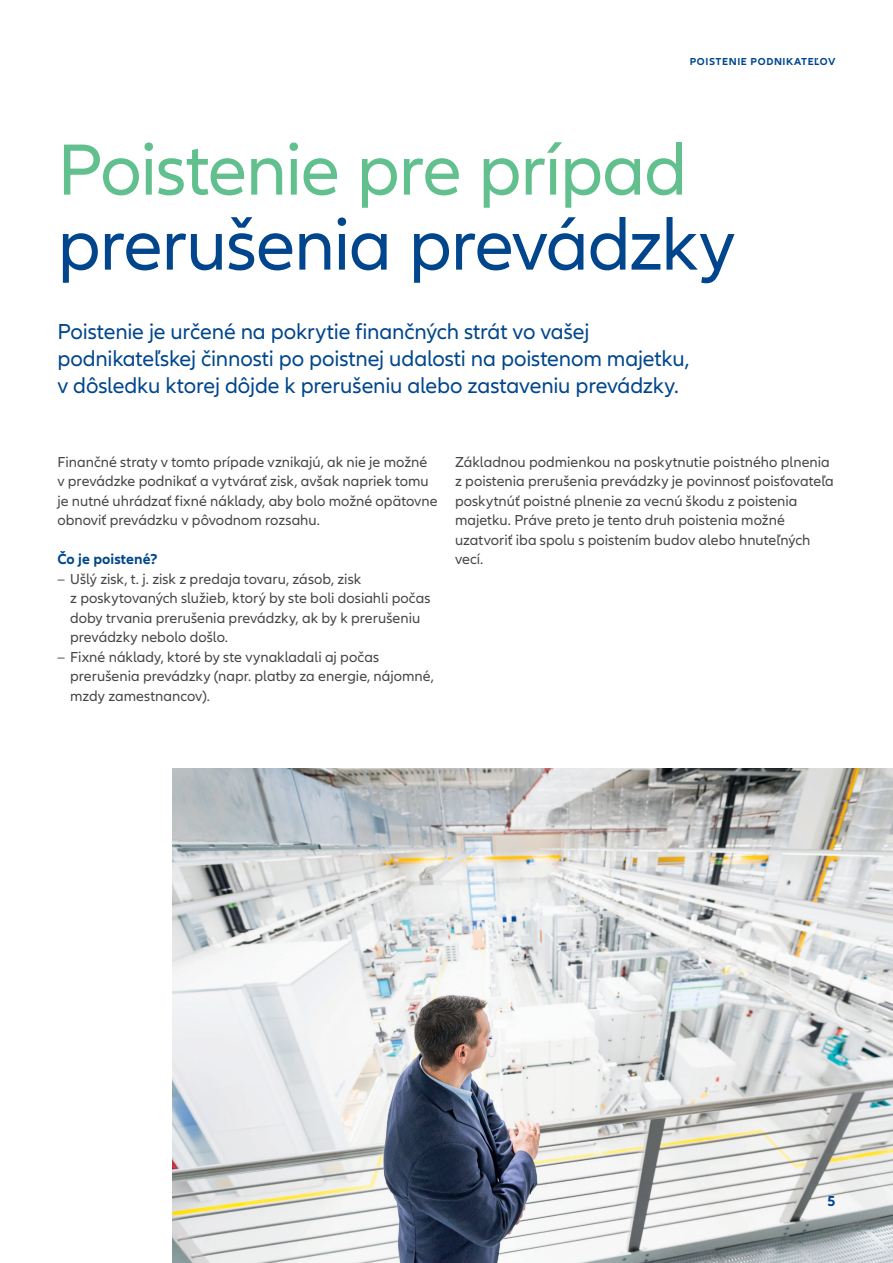
<style>
.page{position:relative;width:893px;height:1263px;background:#fff}
.page>*{position:absolute;margin:0;border:0;box-sizing:border-box;transform-origin:0 0}
.t1{font:75px "Allianz Neo";letter-spacing:-.015em;color:#01468c}
.t2{font:75px "Allianz Neo";letter-spacing:-.02em;color:#61c08d}
.t3{font:22.5px/27px "Allianz Neo";letter-spacing:-.01em;color:#01468c}
.t4{font:15px/19.5px "Allianz Neo";color:#454647}
.t5{font:700 15px "Allianz Neo";letter-spacing:.005em;color:#01468c}
.t6{font:700 10.5px "Allianz Neo";letter-spacing:.06em;color:#01468c}
</style>
<div class="page">
<img style="left:173px;top:768px;width:720px;height:495px">
<p class="t6" style="left:690px;top:56px;width:147px">POISTENIE PODNIKATEĽOV</p>
<h1 class="t2" style="left:57px;top:127px;width:632px">Poistenie pre prípad</h1>
<h1 class="t1" style="left:57px;top:202px;width:679px">prerušenia prevádzky</h1>
<h2 class="t3" style="left:57px;top:319px;width:634px">Poistenie je určené na pokrytie finančných strát vo vašej podnikateľskej činnosti po poistnej udalosti na poistenom majetku, v dôsledku ktorej dôjde k prerušeniu alebo zastaveniu prevádzky.</h2>
<p class="t4" style="left:57px;top:453px;width:382px">Finančné straty v tomto prípade vznikajú, ak nie je možné v prevádzke podnikať a vytvárať zisk, avšak napriek tomu je nutné uhrádzať fixné náklady, aby bolo možné opätovne obnoviť prevádzku v pôvodnom rozsahu.</p>
<p class="t5" style="left:57px;top:551px;width:102px">Čo je poistené?</p>
<p class="t4" style="left:70px;top:570px;width:362px;text-indent:-13px">– Ušlý zisk, t. j. zisk z predaja tovaru, zásob, zisk<br>z poskytovaných služieb, ktorý by ste boli dosiahli počas doby trvania prerušenia prevádzky, ak by k prerušeniu prevádzky nebolo došlo.</p>
<p class="t4" style="left:70px;top:648px;width:365px;text-indent:-13px">– Fixné náklady, ktoré by ste vynakladali aj počas prerušenia prevádzky (napr. platby za energie, nájomné, mzdy zamestnancov).</p>
<p class="t4" style="left:455px;top:453px;width:380px">Základnou podmienkou na poskytnutie poistného plnenia z poistenia prerušenia prevádzky je povinnosť poisťovateľa poskytnúť poistné plnenie za vecnú škodu z poistenia majetku. Práve preto je tento druh poistenia možné uzatvoriť iba spolu s poistením budov alebo hnuteľných vecí.</p>
<p class="t5" style="left:827px;top:1192px;width:10px">5</p>
</div>
